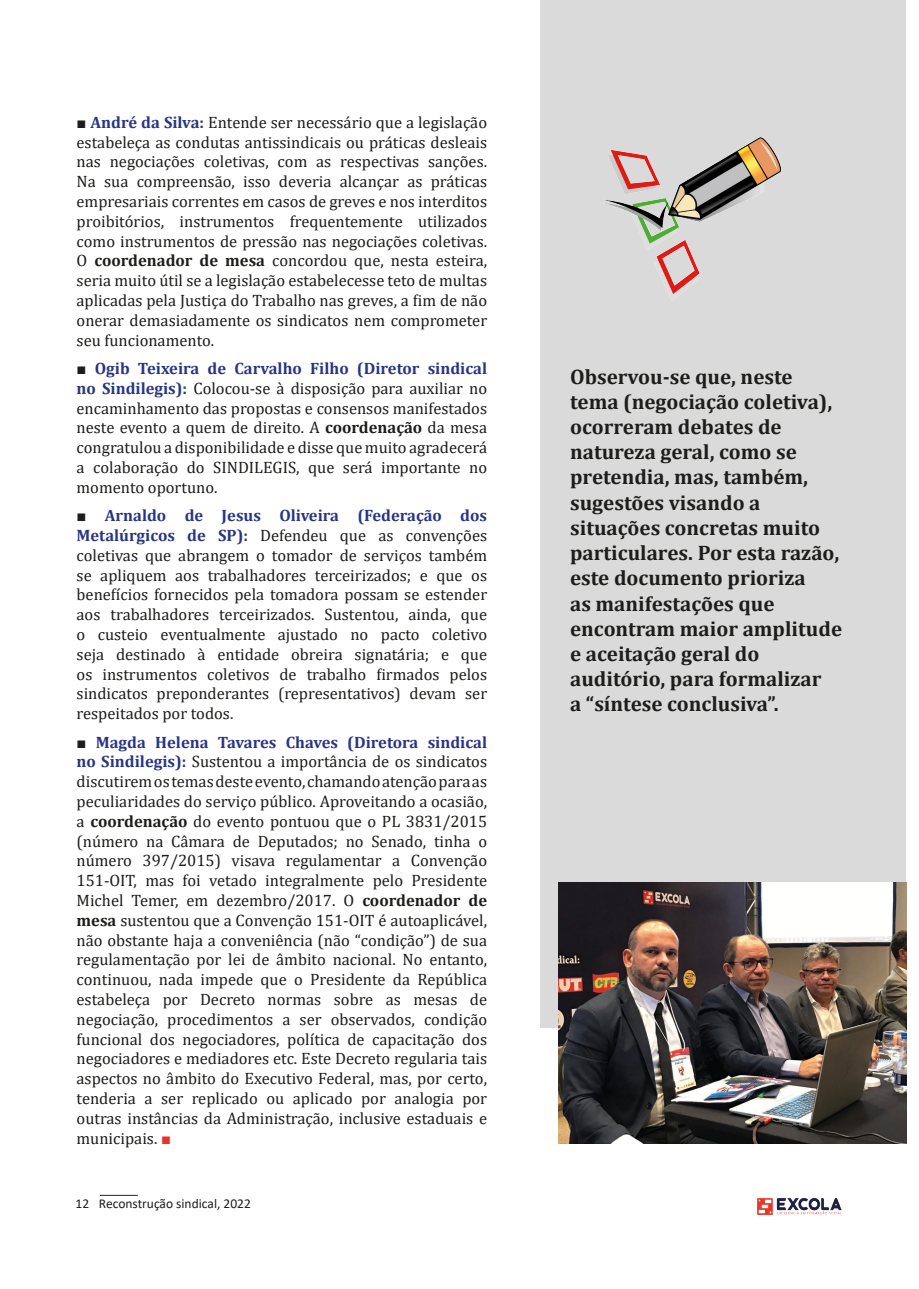
<style>
.page{position:relative;width:919px;height:1289px;background:#fff}
.page>*{position:absolute;margin:0;border:0;box-sizing:border-box;transform-origin:0 0}
.Texto_Normal{font:700 21px/25.2px "Cambria";color:#1d1d1b}
.Texto_Normal-2{font:16.5px/19.8px "Cambria";color:#1d1d1b;text-align:justify}
.t1{font:13.5px "Calibri";color:#1d1d1b}
.s1{font-family:"Times New Roman"}
.s2{font-weight:700;color:#283583}
.s3{font-weight:700}
.s4{font-family:"Times New Roman";color:#e6312d}
</style>
<div class="page">
<img style="left:757px;top:1198px;width:85px;height:16px">
<hr style="left:100px;top:1194px;width:38px;height:1px;background:#3e3b3b">
<div style="left:540px;top:0;width:366px;height:1027px;background:#dadada"></div>
<img style="left:558px;top:882px;width:348px;height:261px">
<img style="left:605px;top:137px;width:176px;height:157px">
<p class="Texto_Normal-2" style="left:77px;top:112px;width:412px"><span class="s1">■</span> <span class="s2">André da Silva:</span> Entende ser necessário que a legislação estabeleça as condutas antissindicais ou práticas desleais nas negociações coletivas, com as respectivas sanções.<br>Na sua compreensão, isso deveria alcançar as práticas empresariais correntes em casos de greves e nos interditos proibitórios, instrumentos frequentemente utilizados como instrumentos de pressão nas negociações coletivas.<br>O <span class="s3">coordenador de mesa</span> concordou que, nesta esteira, seria muito útil se a legislação estabelecesse teto de multas aplicadas pela Justiça do Trabalho nas greves, a fim de não onerar demasiadamente os sindicatos nem comprometer seu funcionamento.</p>
<p class="Texto_Normal-2" style="left:77px;top:358px;width:412px"><span class="s1">■</span> <span class="s2">Ogib Teixeira de Carvalho Filho (Diretor sindical no Sindilegis):</span> Colocou-se à disposição para auxiliar no encaminhamento das propostas e consensos manifestados neste evento a quem de direito. A <span class="s3">coordenação</span> da mesa congratulou a disponibilidade e disse que muito agradecerá a colaboração do SINDILEGIS, que será importante no momento oportuno.</p>
<p class="Texto_Normal-2" style="left:77px;top:505px;width:412px"><span class="s1">■</span> <span class="s2">Arnaldo de Jesus Oliveira (Federação dos Metalúrgicos de SP):</span> Defendeu que as convenções coletivas que abrangem o tomador de serviços também se apliquem aos trabalhadores terceirizados; e que os benefícios fornecidos pela tomadora possam se estender aos trabalhadores terceirizados. Sustentou, ainda, que o custeio eventualmente ajustado no pacto coletivo seja destinado à entidade obreira signatária; e que os instrumentos coletivos de trabalho firmados pelos sindicatos preponderantes (representativos) devam ser respeitados por todos.</p>
<p class="Texto_Normal-2" style="left:77px;top:732px;width:412px"><span class="s1">■</span> <span class="s2">Magda Helena Tavares Chaves (Diretora sindical no Sindilegis):</span> Sustentou a importância de os sindicatos discutirem os temas deste evento, chamando atenção para as peculiaridades do serviço público. Aproveitando a ocasião, a <span class="s3">coordenação</span> do evento pontuou que o PL 3831/2015 (número na Câmara de Deputados; no Senado, tinha o número 397/2015) visava regulamentar a Convenção 151-OIT, mas foi vetado integralmente pelo Presidente Michel Temer, em dezembro/2017. O <span class="s3">coordenador de mesa</span> sustentou que a Convenção 151-OIT é autoaplicável, não obstante haja a conveniência (não “condição”) de sua regulamentação por lei de âmbito nacional. No entanto, continuou, nada impede que o Presidente da República estabeleça por Decreto normas sobre as mesas de negociação, procedimentos a ser observados, condição funcional dos negociadores, política de capacitação dos negociadores e mediadores etc. Este Decreto regularia tais aspectos no âmbito do Executivo Federal, mas, por certo, tenderia a ser replicado ou aplicado por analogia por outras instâncias da Administração, inclusive estaduais e municipais. <span class="s4">■</span></p>
<p class="t1" style="left:75px;top:1193px;width:177px">12 Reconstrução sindical, 2022</p>
<p class="Texto_Normal" style="left:570px;top:363px;width:273px">Observou-se que, neste tema (negociação coletiva), ocorreram debates de natureza geral, como se pretendia, mas, também, sugestões visando a situações concretas muito particulares. Por esta razão, este documento prioriza<br>as manifestações que encontram maior amplitude e aceitação geral do auditório, para formalizar<br>a “síntese conclusiva”.</p>
</div>
